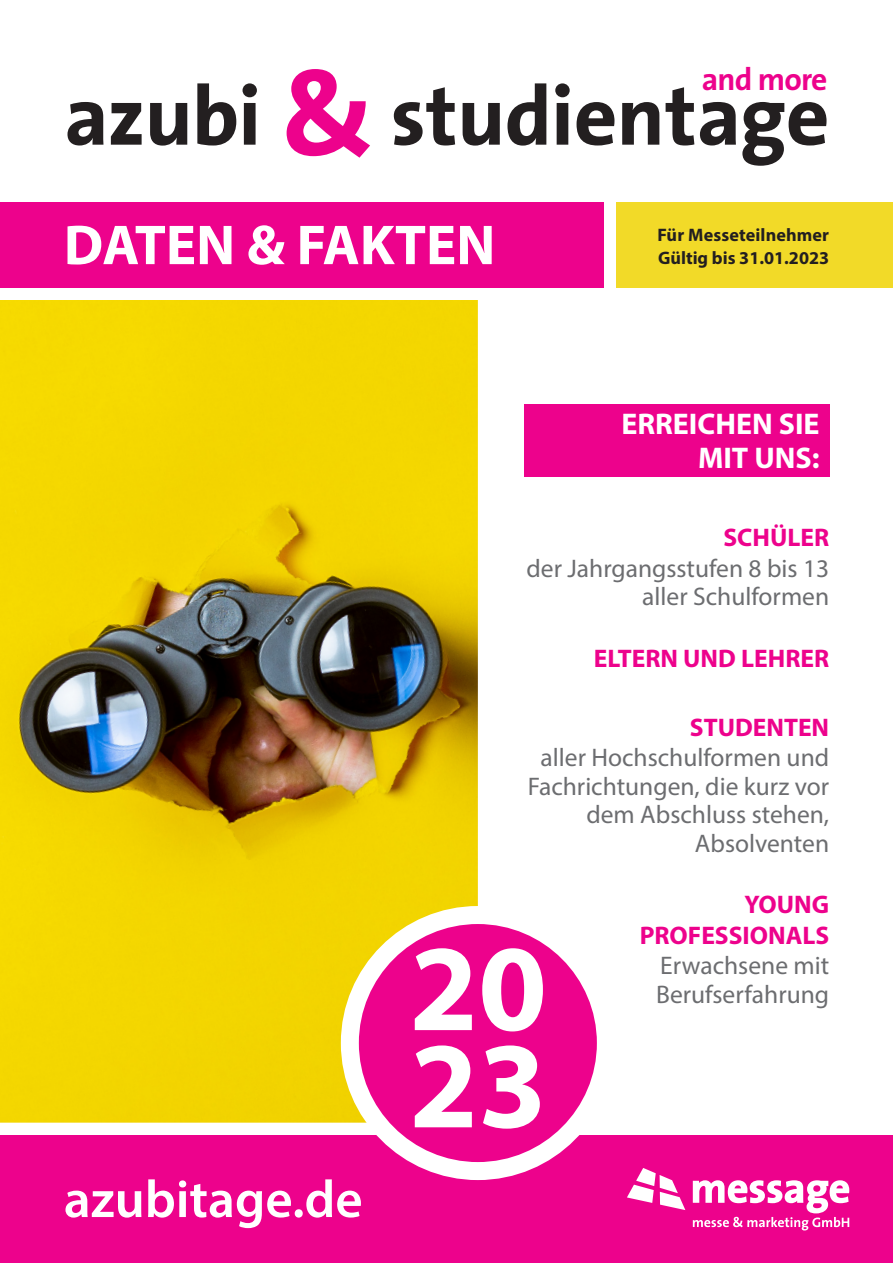
<style>
.page{position:relative;width:893px;height:1263px;background:#fff}
.page>*{position:absolute;margin:0;border:0;box-sizing:border-box;transform-origin:0 0}
.t1{font:700 123.75px/97.2px "Myriad Pro";color:#fff}
.t2{font:700 56.7px "Myriad Pro";color:#fff}
.t3{font:600 53.1px "Myriad Pro";color:#fff}
.t4{font:700 31.65px "The Sans";letter-spacing:-.025em;color:#ed028c}
.t5{font:700 30px/34.5px "Myriad Pro";color:#fff;text-align:right}
.t6{font:25.5px/28.5px "Myriad Pro";color:#6c6d70;text-align:right}
.t7{font:700 25.5px/30.6px "Myriad Pro";color:#ed028c;text-align:right}
.t8{font:700 18.15px/22.6px "Myriad Pro";letter-spacing:.005em;color:#231f20}
</style>
<div class="page">
<img style="left:0;top:300px;width:478px;height:823px">
<div style="left:0;top:1135px;width:893px;height:128px;background:#ed028c"></div>
<svg style="left:627px;top:1168px;width:58px;height:42px"></svg>
<svg style="left:693px;top:1180px;width:156px;height:50px"></svg>
<svg style="left:67px;top:83px;width:190px;height:63px"></svg>
<svg style="left:287px;top:69px;width:83px;height:89px"></svg>
<svg style="left:394px;top:83px;width:432px;height:83px"></svg>
<div style="left:350px;top:915px;width:256px;height:256px;background:#ed028c;border-radius:50%"></div>
<div style="left:341px;top:906px;width:274px;height:274px;border:18px solid #fff;border-radius:50%"></div>
<div style="left:0;top:202px;width:604px;height:85px;background:#ed028c"></div>
<div style="left:617px;top:202px;width:276px;height:85px;background:#f2da28"></div>
<div style="left:524px;top:404px;width:305px;height:72px;background:#ed028c"></div>
<p class="t4" style="left:702px;top:53px;width:127px">and more</p>
<h2 class="t2" style="left:64px;top:208px;width:433px">DATEN &amp; FAKTEN</h2>
<p class="t8" style="left:657px;top:223px;width:173px">Für Messeteilnehmer<br>Gültig bis 31.01.2023</p>
<p class="t5" style="left:621px;top:405px;width:200px">ERREICHEN SIE<br>MIT UNS:</p>
<p class="t7" style="left:723px;top:522px;width:107px">SCHÜLER</p>
<p class="t6" style="left:527px;top:554px;width:304px">der Jahrgangsstufen 8 bis 13 aller Schulformen</p>
<p class="t7" style="left:594px;top:642px;width:237px">ELTERN UND LEHRER</p>
<p class="t7" style="left:690px;top:711px;width:141px">STUDENTEN</p>
<p class="t6" style="left:528px;top:743px;width:303px">aller Hochschulformen und<br>Fachrichtungen, die kurz vor dem Abschluss stehen,<br>Absolventen</p>
<h3 class="t3" style="left:64px;top:1165px;width:300px">azubitage.de</h3>
<h1 class="t1" style="left:410px;top:936px;width:139px">20<br>23</h1>
<p class="t7" style="left:640px;top:888px;width:191px">YOUNG<br>PROFESSIONALS</p>
<p class="t6" style="left:656px;top:951px;width:174px;text-align:left">Erwachsene mit<br>Berufserfahrung</p>
</div>
